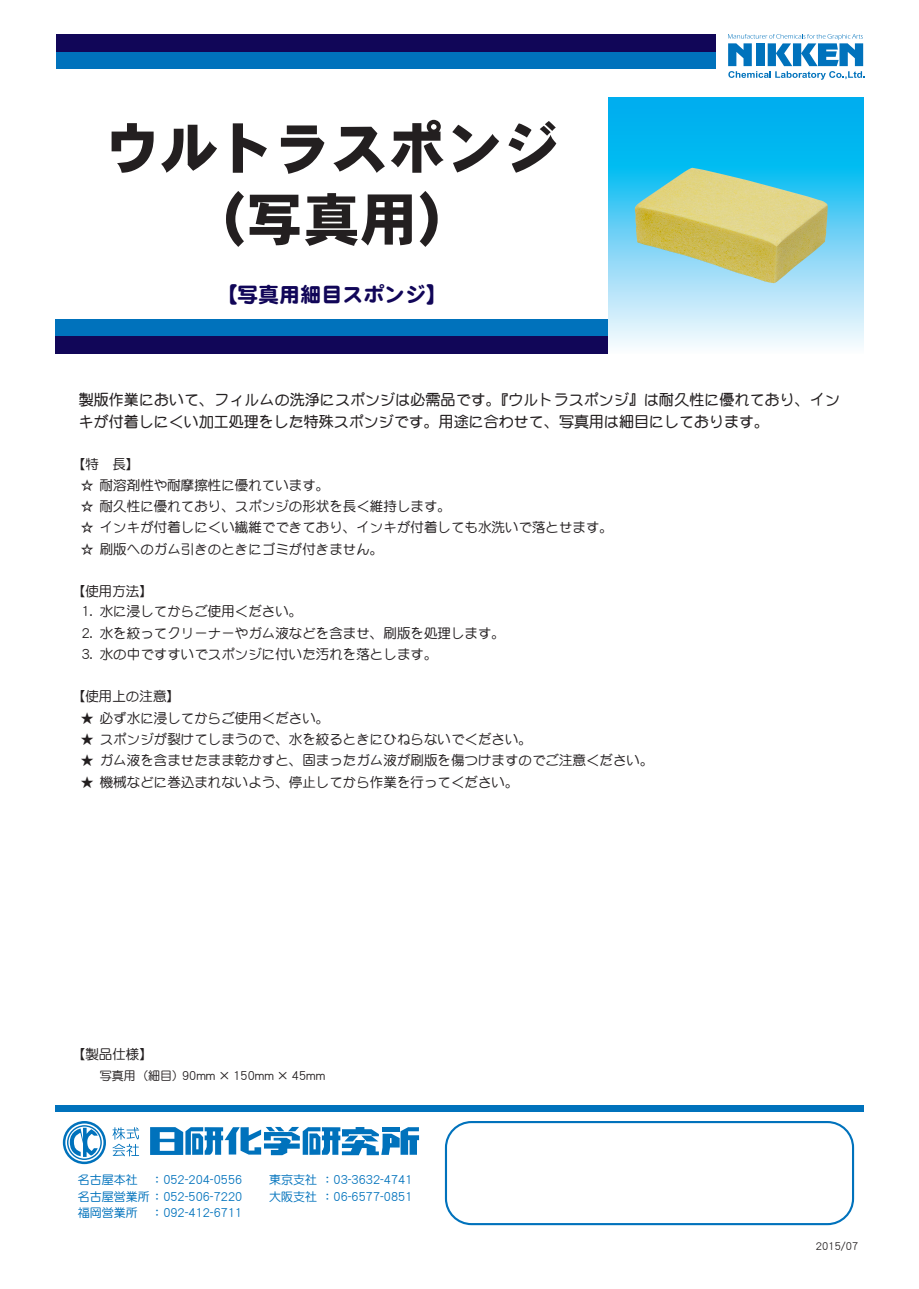
<style>
.page{position:relative;width:919px;height:1289px;background:#fff}
.page>*{position:absolute;margin:0;border:0;box-sizing:border-box;transform-origin:0 0}
.t1{font:57px/70.9px "DFPHS Gothic CID W9";color:#231f20;text-align:center}
.t2{font:21px "DF Maru Gothic SB MP RKSJ H";color:#110658}
.t3{font:15px/22.5px "DF Maru Gothic Bd MP RKSJ H";letter-spacing:.005em;color:#231f20}
.t4{font:13.5px "DF Maru Gothic Md MP RKSJ H";color:#231f20}
.t5{font:12px "DF Maru Gothic Md MP RKSJ H";color:#0072bc}
.t6{font:12px "DF Maru Gothic Md MP RKSJ H";color:#231f20}
.t7{font:10.5px "DF Maru Gothic Md MP RKSJ H";color:#231f20}
</style>
<div class="page">
<svg style="left:728px;top:34px;width:136px;height:46px"></svg>
<div style="left:445px;top:1120px;width:409px;height:105px;border:2px solid #0072bc;border-radius:26px"></div>
<div style="left:55px;top:1105px;width:808px;height:7px;background:#0072bc"></div>
<div style="left:56px;top:51px;width:660px;height:17px;background:#0072bc"></div>
<div style="left:55px;top:319px;width:553px;height:17px;background:#0072bc"></div>
<div style="left:56px;top:34px;width:660px;height:17px;background:#110658"></div>
<div style="left:55px;top:336px;width:553px;height:17px;background:#110658"></div>
<svg style="left:608px;top:98px;width:255px;height:249px;background:#62cff5"></svg>
<svg style="left:63px;top:1121px;width:43px;height:43px"></svg>
<svg style="left:150px;top:1126px;width:269px;height:29px"></svg>
<svg style="left:112px;top:1127px;width:27px;height:29px"></svg>
<img style="left:634px;top:168px;width:193px;height:115px">
<p class="t1" style="left:104px;top:112px;width:458px">ウルトラスポンジ（写真用(</p>
<p class="t2" style="left:216px;top:284px;width:233px">【写真用細目スポンジ【</p>
<p class="t3" style="left:79px;top:388px;width:762px">製版作業において、フィルムの洗浄にスポンジは必需品です。『ウルトラスポンジ』は耐久性に優れており、インキが付着しにくい加工処理をした特殊スポンジです。用途に合わせて、写真用は細目にしております。</p>
<p class="t4" style="left:72px;top:457px;width:69px">【特　長【</p>
<p class="t4" style="left:80px;top:478px;width:250px">☆ 耐溶剤性や耐摩擦性に優れています。</p>
<p class="t4" style="left:80px;top:499px;width:372px">☆ 耐久性に優れており、スポンジの形状を長く維持します。</p>
<p class="t4" style="left:80px;top:520px;width:534px">☆ インキが付着しにくい繊維でできており、インキが付着しても水洗いで落とせます。</p>
<p class="t4" style="left:80px;top:542px;width:304px">☆ 刷版へのガム引きのときにゴミが付きません。</p>
<p class="t4" style="left:72px;top:584px;width:83px">【使用方法【</p>
<p class="t4" style="left:100px;top:604px;width:204px">水に浸してからご使用ください。</p>
<p class="t4" style="left:82px;top:604px;width:12px">1.</p>
<p class="t4" style="left:82px;top:626px;width:12px">2.</p>
<p class="t4" style="left:100px;top:626px;width:406px">水を絞ってクリーナーやガム液などを含ませ、刷版を処理します。</p>
<p class="t4" style="left:100px;top:647px;width:339px">水の中ですすいでスポンジに付いた汚れを落とします。</p>
<p class="t4" style="left:82px;top:647px;width:12px">3.</p>
<p class="t4" style="left:72px;top:690px;width:110px">【使用上の注意【</p>
<p class="t4" style="left:80px;top:711px;width:250px">★ 必ず水に浸してからご使用ください。</p>
<p class="t4" style="left:80px;top:732px;width:453px">★ スポンジが裂けてしまうので、水を絞るときにひねらないでください。</p>
<p class="t4" style="left:80px;top:753px;width:574px">★ ガム液を含ませたまま乾かすと、固まったガム液が刷版を傷つけますのでご注意ください。</p>
<p class="t4" style="left:80px;top:775px;width:439px">★ 機械などに巻込まれないよう、停止してから作業を行ってください。</p>
<p class="t4" style="left:72px;top:1047px;width:83px">【製品仕様【</p>
<p class="t6" style="left:100px;top:1069px;width:85px">写真用（細目）</p>
<p class="t6" style="left:182px;top:1069px;width:145px">90mm × 150mm × 45mm</p>
<p class="t5" style="left:78px;top:1174px;width:61px">名古屋本社</p>
<p class="t5" style="left:151px;top:1174px;width:92px">：052-204-0556</p>
<p class="t5" style="left:269px;top:1174px;width:145px">東京支社：03-3632-4741</p>
<p class="t5" style="left:78px;top:1190px;width:166px">名古屋営業所：052-506-7220</p>
<p class="t5" style="left:151px;top:1206px;width:92px">：092-412-6711</p>
<p class="t5" style="left:78px;top:1206px;width:61px">福岡営業所</p>
<p class="t5" style="left:269px;top:1190px;width:145px">大阪支社：06-6577-0851</p>
<p class="t7" style="left:815px;top:1241px;width:44px">2015/07</p>
</div>
